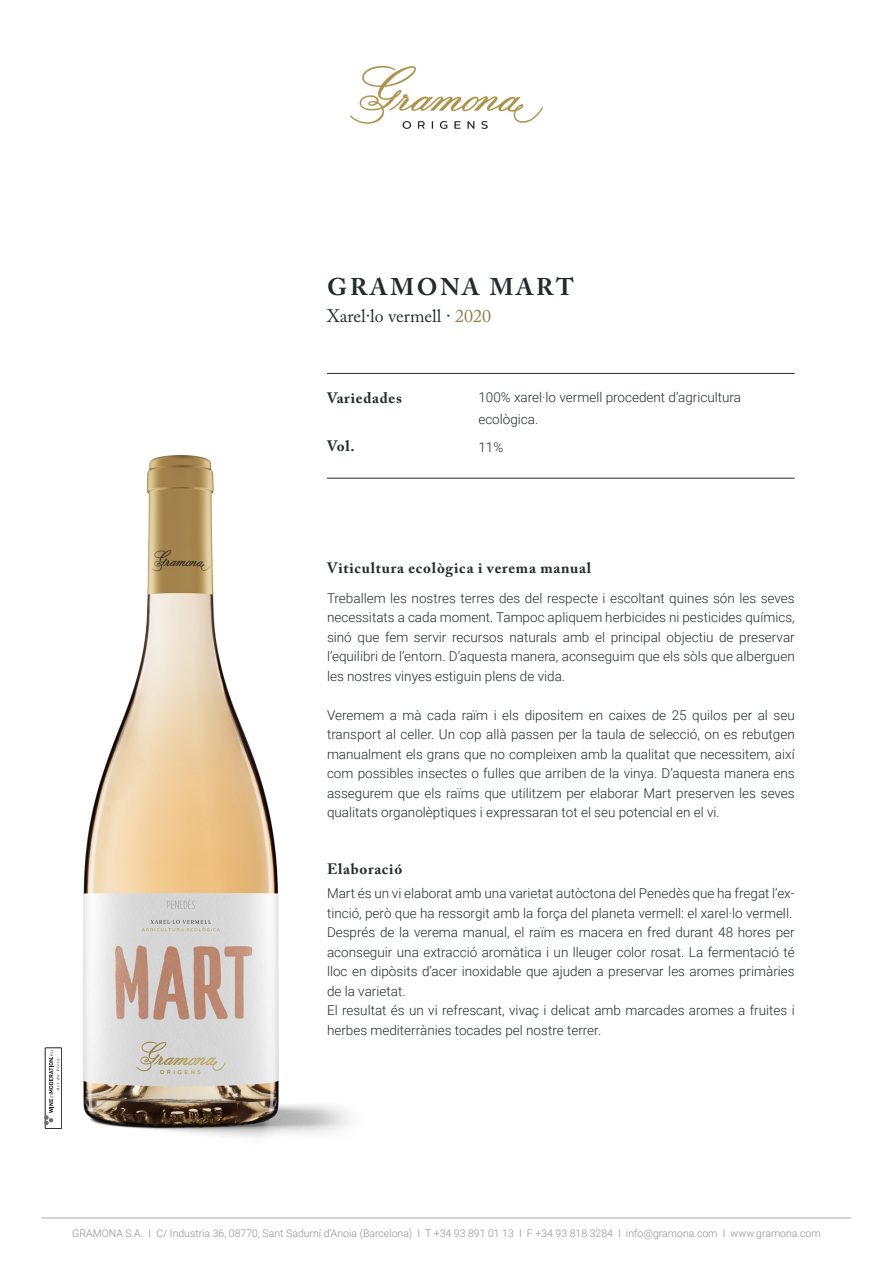
<style>
.page{position:relative;width:893px;height:1263px;background:#fff}
.page>*{position:absolute;margin:0;border:0;box-sizing:border-box;transform-origin:0 0}
.t1{font:700 24px "Adobe Caslon Pro";letter-spacing:.115em;color:#242b2d}
.t2{font:18px "Adobe Caslon Pro";color:#242b2d}
.t3{font:700 15px "Adobe Caslon Pro";letter-spacing:.05em;color:#242b2d}
.t4{font:300 13.5px/19.5px "Roboto";color:#242b2d}
.t5{font:300 10.5px "Roboto";color:#8b8d90}
.s1{color:#231f20}
.s2{color:#937b4b}
</style>
<div class="page">
<hr style="left:42px;top:1217px;width:809px;height:1px;background:#a8a9ad">
<div style="left:45px;top:1048px;width:17px;height:81px;border:1px solid #231f20"></div>
<svg style="left:44px;top:1050px;width:15px;height:75px"></svg>
<hr style="left:327px;top:373px;width:468px;height:1px;background:#242b2d">
<img style="left:83px;top:455px;width:293px;height:683px">
<hr style="left:327px;top:478px;width:468px;height:1px;background:#242b2d">
<img style="left:350px;top:65px;width:194px;height:64px">
<p class="t1" style="left:327px;top:273px;width:248px">GRAMONA MART</p>
<p class="t2" style="left:327px;top:305px;width:166px">Xarel·lo vermell <span class="s1">·</span> <span class="s2">2020</span></p>
<p class="t3" style="left:327px;top:389px;width:76px">Variedades</p>
<p class="t3" style="left:327px;top:437px;width:29px">Vol.</p>
<p class="t4" style="left:478px;top:385px;width:264px;line-height:22.5px">100% xarel·lo vermell procedent d’agricultura ecològica.</p>
<p class="t4" style="left:478px;top:436px;width:26px">11%</p>
<p class="t3" style="left:327px;top:559px;width:266px">Viticultura ecològica i verema manual</p>
<p class="t4" style="left:327px;top:587px;width:469px;text-align:justify">Treballem les nostres terres des del respecte i escoltant quines són les seves necessitats a cada moment. Tampoc apliquem herbicides ni pesticides químics, sinó que fem servir recursos naturals amb el principal objectiu de preservar l’equilibri de l’entorn. D’aquesta manera, aconseguim que els sòls que alberguen les nostres vinyes estiguin plens de vida.</p>
<p class="t4" style="left:327px;top:704px;width:469px;text-align:justify">Veremem a mà cada raïm i els dipositem en caixes de 25 quilos per al seu transport al celler. Un cop allà passen per la taula de selecció, on es rebutgen manualment els grans que no compleixen amb la qualitat que necessitem, així com possibles insectes o fulles que arriben de la vinya. D’aquesta manera ens assegurem que els raïms que utilitzem per elaborar Mart preserven les seves qualitats organolèptiques i expressaran tot el seu potencial en el vi.</p>
<p class="t3" style="left:327px;top:860px;width:77px">Elaboració</p>
<p class="t4" style="left:327px;top:883px;width:469px">Mart és un vi elaborat amb una varietat autòctona del Penedès que ha fregat l’ex&shy;tinció, però que ha ressorgit amb la força del planeta vermell: el xarel·lo vermell.</p>
<p class="t4" style="left:327px;top:922px;width:469px;text-align:justify">Després de la verema manual, el raïm es macera en fred durant 48 hores per aconseguir una extracció aromàtica i un lleuger color rosat. La fermentació té lloc en dipòsits d’acer inoxidable que ajuden a preservar les aromes primàries de la varietat.</p>
<p class="t4" style="left:327px;top:1000px;width:469px">El resultat és un vi refrescant, vivaç i delicat amb marcades aromes a fruites i herbes mediterrànies tocades pel nostre terrer.</p>
<p class="t5" style="left:72px;top:1226px;width:750px">GRAMONA S.A. I C/ Industria 36, 08770, Sant Sadurní d’Anoia (Barcelona) I T +34 93 891 01 13 I F +34 93 818 3284 I info@gramona.com I www.gramona.com</p>
</div>
